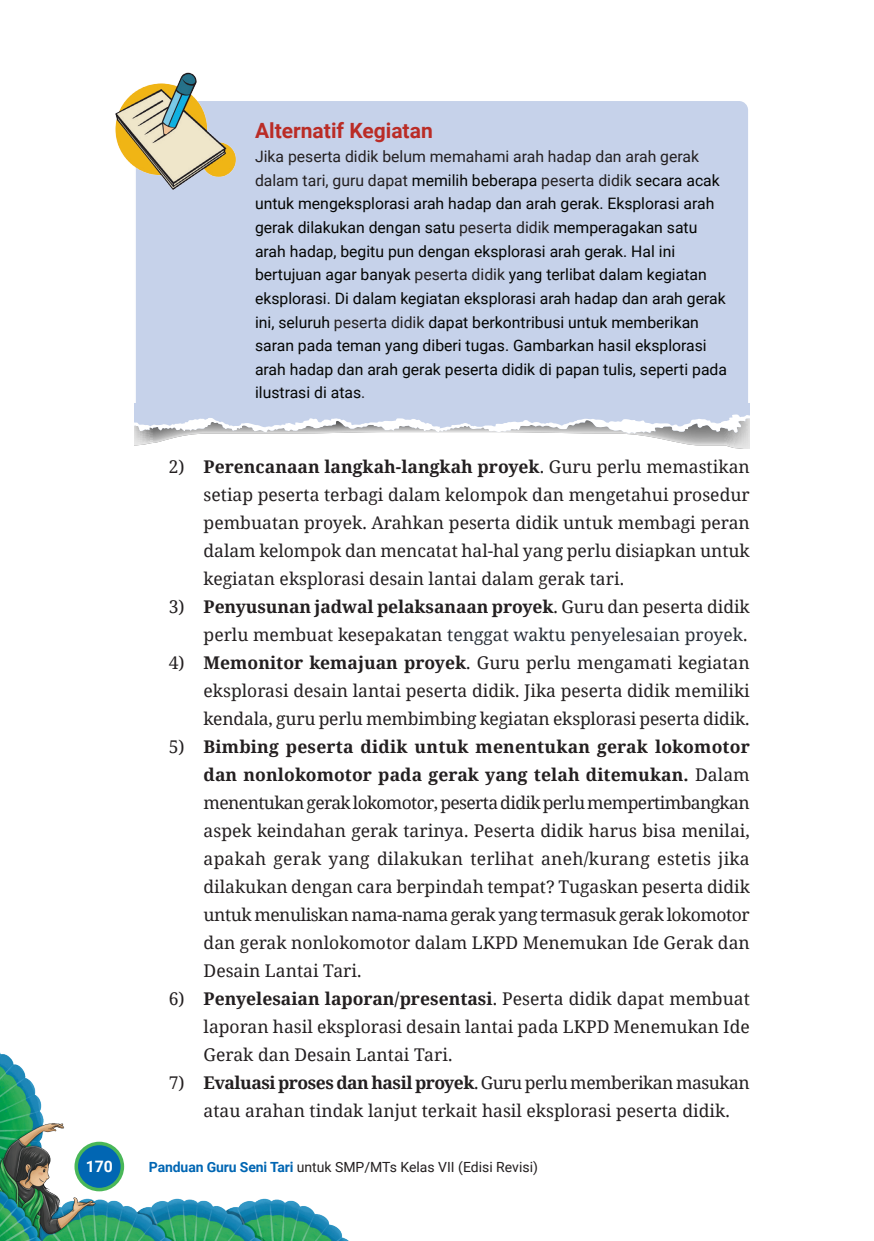
<style>
.page{position:relative;width:874px;height:1241px;background:#fff}
.page>*{position:absolute;margin:0;border:0;box-sizing:border-box;transform-origin:0 0}
.t1{font:700 21px "Roboto";color:#ba2c26}
.t2{font:17.5px/28px "Noto Serif";color:#231f20;text-align:justify}
.t3{font:15.75px/23.6px "Roboto";color:#040503}
.t4{font:700 15.75px "Roboto";color:#fff}
.t5{font:14px "Roboto";color:#231f20}
.s1{color:#231f20}
.s2{font-weight:700}
.s3{color:#293039}
.s4{font-weight:700;color:#0166b3}
</style>
<div class="page">
<img style="left:0;top:1052px;width:348px;height:188px">
<div style="left:76px;top:1143px;width:46px;height:46px;background:#0166b3;border-radius:50%"></div>
<div style="left:74px;top:1141px;width:50px;height:50px;border:4px solid #4ab758;border-radius:50%"></div>
<div style="left:135px;top:100px;width:613px;height:319px;background:#c6d2ea;border-radius:10px"></div>
<img style="left:115px;top:72px;width:130px;height:119px">
<svg style="left:134px;top:403px;width:615px;height:46px"></svg>
<p class="t1" style="left:255px;top:116px;width:179px">Alternatif Kegiatan</p>
<p class="t3" style="left:255px;top:144px;width:473px"><span class="s1">Jika peserta didik belum memahami arah hadap dan arah gerak dalam tari, guru dapat</span> memilih beberapa <span class="s1">peserta didik</span> secara acak untuk mengeksplorasi arah hadap dan arah gerak. Eksplorasi arah gerak dilakukan dengan satu <span class="s1">peserta didik</span> memperagakan satu arah hadap, begitu pun dengan eksplorasi arah gerak. Hal ini bertujuan agar banyak <span class="s1">peserta didik</span> yang terlibat dalam kegiatan eksplorasi. Di dalam kegiatan eksplorasi arah hadap dan arah gerak ini, seluruh <span class="s1">peserta didik</span> dapat berkontribusi untuk memberikan saran pada teman yang diberi tugas. Gambarkan hasil eksplorasi arah hadap dan arah gerak peserta didik di papan tulis, seperti pada ilustrasi di atas<span class="s1">.</span></p>
<p class="t2" style="left:203px;top:452px;width:547px;text-indent:-35px">2) <span class="s2">Perencanaan langkah-langkah proyek</span>. Guru perlu memastikan setiap peserta terbagi dalam kelompok dan mengetahui prosedur pembuatan proyek. Arahkan peserta didik untuk membagi peran dalam kelompok dan mencatat hal-hal yang perlu disiapkan untuk kegiatan eksplorasi desain lantai dalam gerak tari.</p>
<p class="t2" style="left:169px;top:592px;width:582px;text-align:right">3) <span class="s2">Penyusunan jadwal pelaksanaan proyek</span>. Guru dan peserta didik perlu membuat kesepakatan <span class="s3">tenggat waktu penyelesaian proyek</span>.</p>
<p class="t2" style="left:203px;top:648px;width:547px;text-indent:-35px">4) <span class="s2">Memonitor kemajuan proyek</span>. Guru perlu mengamati kegiatan eksplorasi desain lantai peserta didik. Jika peserta didik memiliki kendala, guru perlu membimbing kegiatan eksplorasi peserta didik.</p>
<p class="t2" style="left:203px;top:732px;width:547px;text-indent:-35px">5) <span class="s2">Bimbing peserta didik untuk menentukan gerak lokomotor dan nonlokomotor pada gerak yang telah ditemukan.</span> Dalam menentukan gerak lokomotor, peserta didik perlu mempertimbangkan aspek keindahan gerak tarinya. Peserta didik harus bisa menilai, apakah gerak yang dilakukan terlihat aneh/kurang estetis jika dilakukan dengan cara berpindah tempat? Tugaskan peserta didik untuk menuliskan nama-nama gerak yang termasuk gerak lokomotor dan gerak nonlokomotor dalam LKPD Menemukan Ide Gerak dan Desain Lantai Tari.</p>
<p class="t2" style="left:203px;top:984px;width:547px;text-indent:-35px">6) <span class="s2">Penyelesaian laporan/presentasi</span>. Peserta didik dapat membuat laporan hasil eksplorasi desain lantai pada LKPD Menemukan Ide Gerak dan Desain Lantai Tari.</p>
<p class="t2" style="left:203px;top:1068px;width:547px;text-indent:-35px">7) <span class="s2">Evaluasi proses dan hasil proyek</span>. Guru perlu memberikan masukan atau arahan tindak lanjut terkait hasil eksplorasi peserta didik.</p>
<p class="t4" style="left:86px;top:1154px;width:29px">170</p>
<p class="t5" style="left:149px;top:1156px;width:390px"><span class="s4">Panduan Guru Seni Tari</span> untuk SMP/MTs Kelas VII (Edisi Revisi)</p>
</div>
